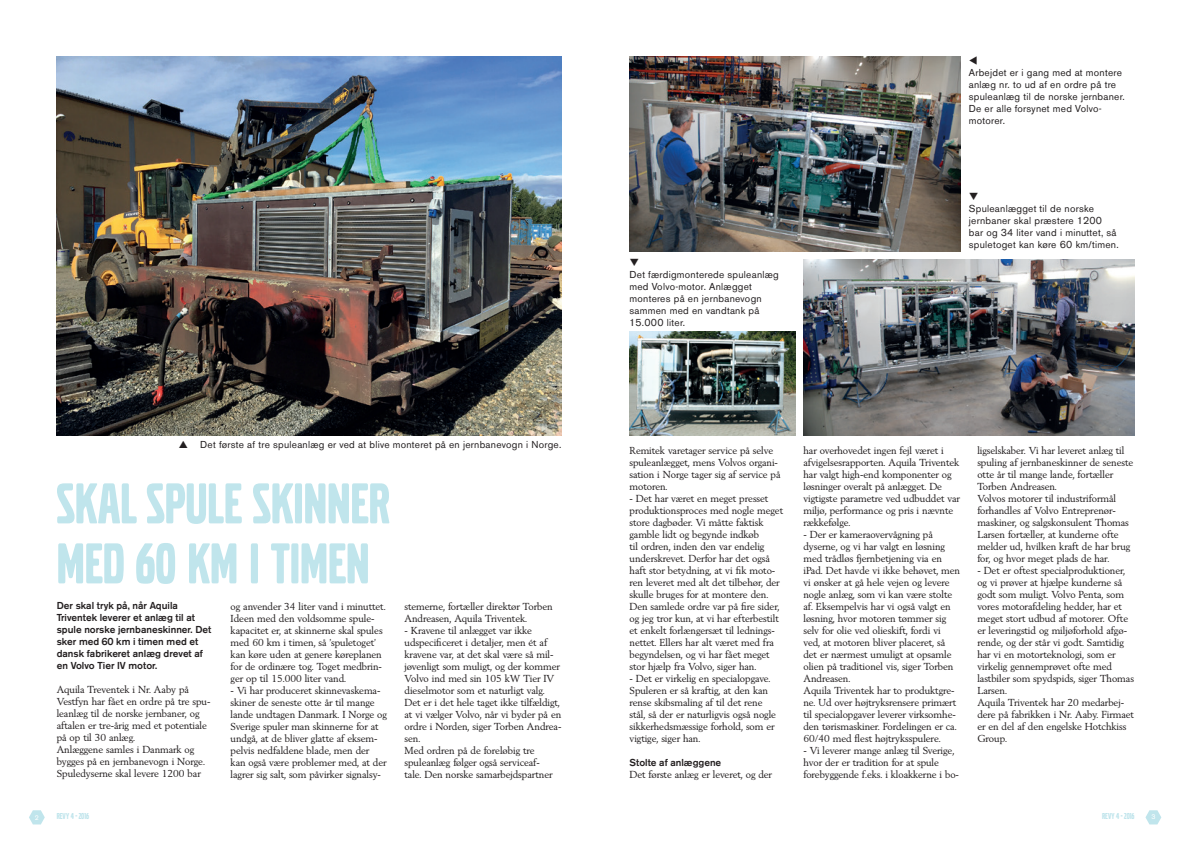
<style>
.page{position:relative;width:1191px;height:842px;background:#fff}
.page>*{position:absolute;margin:0;border:0;box-sizing:border-box;transform-origin:0 0}
.a_Overskrift_afsnit{font:60px "Volvo Broad Pro";color:#c0e5ec}
.a_Brødtekst{font:10px/12px "Volvo Serif Pro";color:#231f20}
.a_billedtekst{font:10px/12px "Volvo Sans Pro";letter-spacing:.025em;color:#231f20}
.a_Brødtekst-2{font:500 10px/12px "Volvo Sans Pro";color:#231f20}
.a_Overskrift_afsnit-2{font:9px "Volvo Broad Pro";color:#c0e5ec}
.a_Sidepaginering{font:7px "Volvo Sans";color:#fff}
</style>
<div class="page">
<img style="left:57px;top:57px;width:504px;height:378px">
<img style="left:629px;top:57px;width:331px;height:195px">
<img style="left:803px;top:259px;width:331px;height:176px">
<img style="left:629px;top:332px;width:167px;height:103px">
<svg style="left:29px;top:810px;width:16px;height:14px"></svg>
<svg style="left:1145px;top:810px;width:16px;height:14px"></svg>
<p class="a_billedtekst" style="left:969px;top:67px;width:157px">Arbejdet er i gang med at montere anlæg nr. to ud af en ordre på tre spuleanlæg til de norske jernbaner.<br>De er alle forsynet med Volvo&shy;motorer.</p>
<p class="a_billedtekst" style="left:200px;top:438px;width:363px">Det første af tre spuleanlæg er ved at blive monteret på en jernbanevogn i Norge.</p>
<p class="a_Overskrift_afsnit" style="left:57px;top:476px;width:334px">SKAL SPULE SKINNER</p>
<p class="a_Overskrift_afsnit" style="left:57px;top:536px;width:314px">MED 60 KM I TIMEN</p>
<p class="a_Brødtekst-2" style="left:57px;top:599px;width:156px">Der skal tryk på, når Aquila<br>Triventek leverer et anlæg til at spule norske jernbaneskinner. Det sker med 60 km i timen med et dansk fabrikeret anlæg drevet af en Volvo Tier IV motor.</p>
<p class="a_Brødtekst" style="left:57px;top:683px;width:155px">Aquila Treventek i Nr. Aaby på<br>Vestfyn har fået en ordre på tre spu&shy;leanlæg til de norske jernbaner, og aftalen er tre-årig med et potentiale på op til 30 anlæg.</p>
<p class="a_Brødtekst" style="left:57px;top:743px;width:150px">Anlæggene samles i Danmark og bygges på en jernbanevogn i Norge.<br>Spuledyserne skal levere 1200 bar</p>
<p class="a_Brødtekst" style="left:231px;top:600px;width:156px">og anvender 34 liter vand i minuttet.<br>Ideen med den voldsomme spule&shy;kapacitet er, at skinnerne skal spules med 60 km i timen, så ’spuletoget’ kan køre uden at genere køreplanen for de ordinære tog. Toget medbrin&shy;ger op til 15.000 liter vand.</p>
<p class="a_Brødtekst" style="left:231px;top:684px;width:158px">- Vi har produceret skinnevaskema&shy;skiner de seneste otte år til mange lande undtagen Danmark. I Norge og Sverige spuler man skinnerne for at undgå, at de bliver glatte af eksem&shy;pelvis nedfaldene blade, men der<br>kan også være problemer med, at der lagrer sig salt, som påvirker signalsy-</p>
<p class="a_Brødtekst" style="left:404px;top:600px;width:149px">stemerne, fortæller direktør Torben<br>Andreasen, Aquila Triventek.</p>
<p class="a_Brødtekst" style="left:404px;top:624px;width:158px">- Kravene til anlægget var ikke udspecificeret i detaljer, men ét af kravene var, at det skal være så mil&shy;jøvenligt som muligt, og der kommer<br>Volvo ind med sin 105 kW Tier IV dieselmotor som et naturligt valg.<br>Det er i det hele taget ikke tilfældigt, at vi vælger Volvo, når vi byder på en ordre i Norden, siger Torben Andrea&shy;sen.</p>
<p class="a_Brødtekst" style="left:404px;top:744px;width:149px">Med ordren på de foreløbig tre spuleanlæg følger også serviceaf&shy;tale. Den norske samarbejdspartner</p>
<p class="a_billedtekst" style="left:629px;top:269px;width:151px">Det færdigmonterede spuleanlæg med Volvo-motor. Anlægget monteres på en jernbanevogn sammen med en vandtank på<br>15.000 liter.</p>
<p class="a_billedtekst" style="left:969px;top:203px;width:151px">Spuleanlægget til de norske jernbaner skal præstere 1200 bar og 34 liter vand i minuttet, så spuletoget kan køre 60 km/timen.</p>
<p class="a_Brødtekst" style="left:629px;top:444px;width:152px">Remitek varetager service på selve spuleanlægget, mens Volvos organi&shy;sation i Norge tager sig af service på motoren.</p>
<p class="a_Brødtekst" style="left:629px;top:492px;width:155px">- Det har været en meget presset produktionsproces med nogle meget store dagbøder. Vi måtte faktisk gamble lidt og begynde indkøb<br>til ordren, inden den var endelig underskrevet. Derfor har det også haft stor betydning, at vi fik moto&shy;ren leveret med alt det tilbehør, der skulle bruges for at montere den.<br>Den samlede ordre var på fire sider, og jeg tror kun, at vi har efterbestilt et enkelt forlængersæt til lednings&shy;nettet. Ellers har alt været med fra begyndelsen, og vi har fået meget stor hjælp fra Volvo, siger han.</p>
<p class="a_Brødtekst" style="left:629px;top:672px;width:148px">- Det er virkelig en specialopgave.<br>Spuleren er så kraftig, at den kan rense skibsmaling af til det rene stål, så der er naturligvis også nogle sikkerhedsmæssige forhold, som er vigtige, siger han.</p>
<p class="a_Brødtekst-2" style="left:629px;top:756px;width:93px">Stolte af anlæggene</p>
<p class="a_Brødtekst" style="left:629px;top:768px;width:144px">Det første anlæg er leveret, og der</p>
<p class="a_Brødtekst" style="left:803px;top:444px;width:158px">har overhovedet ingen fejl været i afvigelsesrapporten. Aquila Triventek har valgt high-end komponenter og løsninger overalt på anlægget. De vigtigste parametre ved udbuddet var miljø, performance og pris i nævnte rækkefølge.</p>
<p class="a_Brødtekst" style="left:803px;top:528px;width:158px">- Der er kameraovervågning på dyserne, og vi har valgt en løsning med trådløs fjernbetjening via en iPad. Det havde vi ikke behøvet, men vi ønsker at gå hele vejen og levere nogle anlæg, som vi kan være stolte af. Eksempelvis har vi også valgt en løsning, hvor motoren tømmer sig selv for olie ved olieskift, fordi vi<br>ved, at motoren bliver placeret, så det er nærmest umuligt at opsamle olien på traditionel vis, siger Torben<br>Andreasen.</p>
<p class="a_Brødtekst" style="left:803px;top:684px;width:155px">Aquila Triventek har to produktgre&shy;ne. Ud over højtryksrensere primært til specialopgaver leverer virksomhe&shy;den tørismaskiner. Fordelingen er ca.<br>60/40 med flest højtryksspulere.</p>
<p class="a_Brødtekst" style="left:803px;top:744px;width:157px">- Vi leverer mange anlæg til Sverige, hvor der er tradition for at spule forebyggende f.eks. i kloakkerne i bo-</p>
<p class="a_Brødtekst" style="left:977px;top:444px;width:157px">ligselskaber. Vi har leveret anlæg til spuling af jernbaneskinner de seneste otte år til mange lande, fortæller<br>Torben Andreasen.</p>
<p class="a_Brødtekst" style="left:977px;top:492px;width:154px">Volvos motorer til industriformål forhandles af Volvo Entreprenør&shy;maskiner, og salgskonsulent Thomas Larsen fortæller, at kunderne ofte melder ud, hvilken kraft de har brug for, og hvor meget plads de har.</p>
<p class="a_Brødtekst" style="left:977px;top:564px;width:158px">- Det er oftest specialproduktioner, og vi prøver at hjælpe kunderne så godt som muligt. Volvo Penta, som vores motorafdeling hedder, har et meget stort udbud af motorer. Ofte er leveringstid og miljøforhold afgø&shy;rende, og der står vi godt. Samtidig har vi en motorteknologi, som er virkelig gennemprøvet ofte med lastbiler som spydspids, siger Thomas<br>Larsen.</p>
<p class="a_Brødtekst" style="left:977px;top:696px;width:158px">Aquila Triventek har 20 medarbej&shy;dere på fabrikken i Nr. Aaby. Firmaet er en del af den engelske Hotchkiss<br>Group.</p>
<p class="a_Sidepaginering" style="left:35px;top:813px;width:6px">2</p>
<p class="a_Overskrift_afsnit-2" style="left:57px;top:812px;width:34px">REVY 4 - 2016</p>
<p class="a_Overskrift_afsnit-2" style="left:1102px;top:812px;width:34px">REVY 4 - 2016</p>
<p class="a_Sidepaginering" style="left:1151px;top:813px;width:6px">3</p>
</div>
